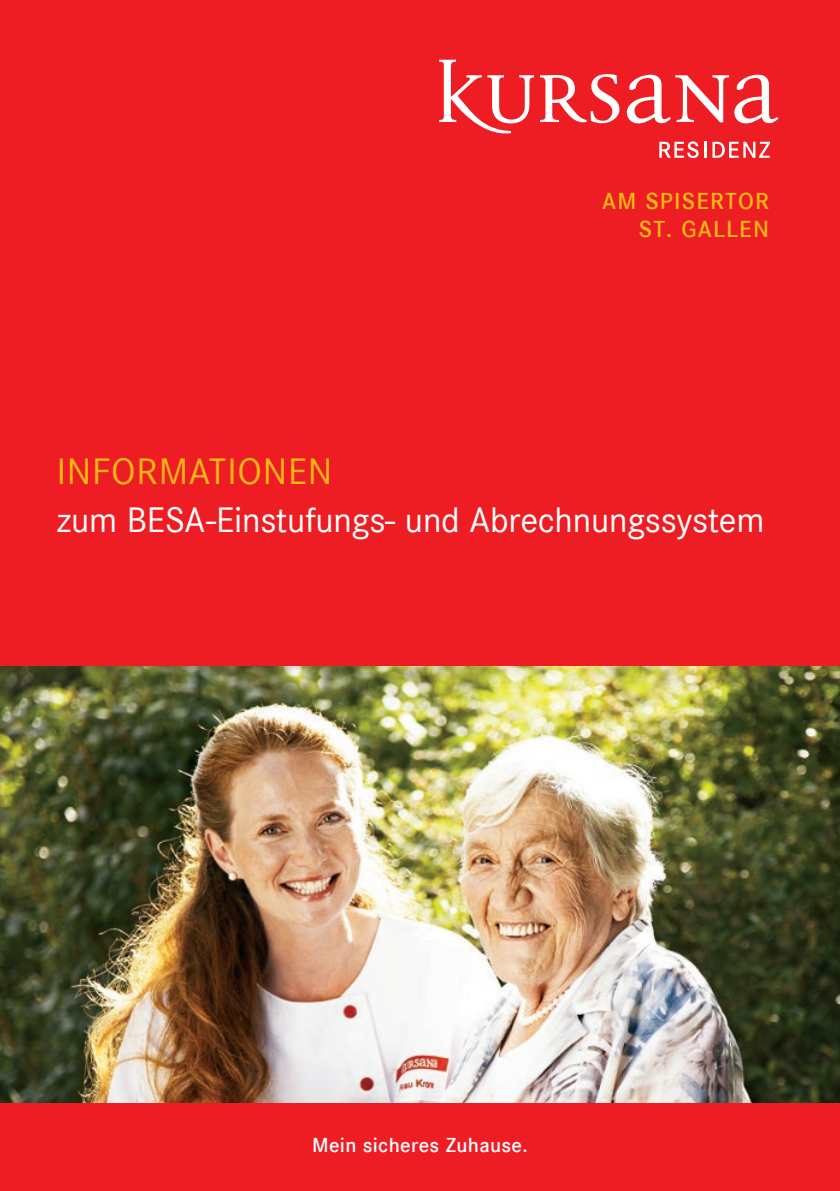
<style>
.page{position:relative;width:840px;height:1191px;background:#fff}
.page>*{position:absolute;margin:0;border:0;box-sizing:border-box;transform-origin:0 0}
.t1{font:38px "Corporate S";letter-spacing:.02em;color:#fcb814}
.t2{font:36.6px "Corporate S";letter-spacing:-.005em;color:#fff}
.t3{font:600 24px/28px "Corporate S";letter-spacing:.05em;color:#fcb814;text-align:right}
.t4{font:600 21px "Corporate S";letter-spacing:.015em;color:#fff}
</style>
<div class="page">
<div style="left:0;top:0;width:839px;height:1191px;background:#ee1d23"></div>
<img style="left:0;top:666px;width:839px;height:436px">
<svg style="left:540px;top:74px;width:79px;height:50px"></svg>
<svg style="left:626px;top:75px;width:152px;height:49px"></svg>
<svg style="left:439px;top:60px;width:94px;height:74px"></svg>
<svg style="left:659px;top:141px;width:39px;height:17px"></svg>
<svg style="left:704px;top:142px;width:2px;height:16px"></svg>
<svg style="left:712px;top:142px;width:57px;height:16px"></svg>
<p class="t3" style="left:601px;top:187px;width:168px">AM SPISERTOR<br>ST. GALLEN</p>
<p class="t1" style="left:57px;top:450px;width:277px">INFORMATIONEN</p>
<p class="t2" style="left:57px;top:499px;width:708px">zum BESA-Einstufungs- und Abrechnungssystem</p>
<p class="t4" style="left:312px;top:1132px;width:217px">Mein sicheres Zuhause.</p>
</div>
